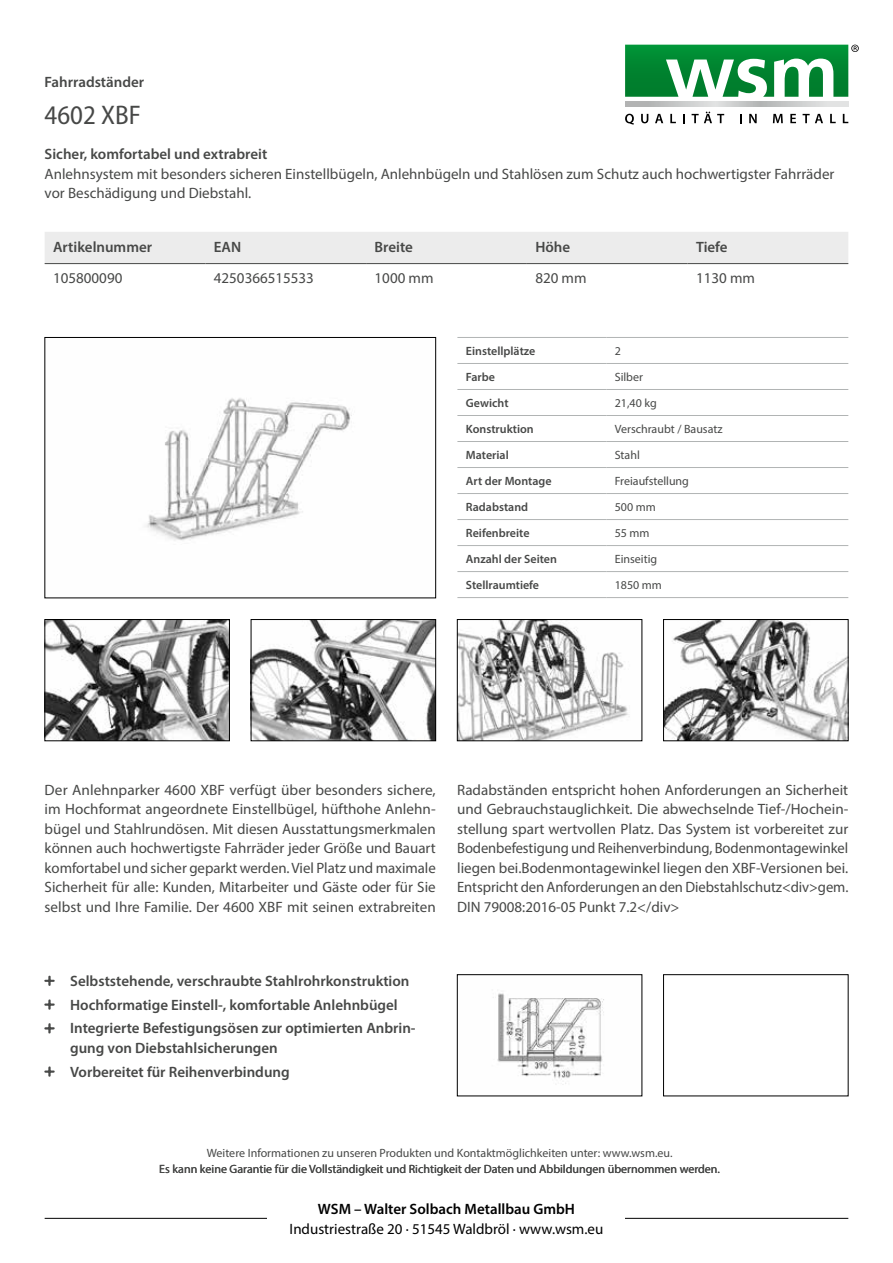
<style>
.page{position:relative;width:893px;height:1263px;background:#fff}
.page>*{position:absolute;margin:0;border:0;box-sizing:border-box;transform-origin:0 0}
.t1{font:semi-condensed 27px "Myriad Pro";color:#474847}
.t2{font:15px/19.5px "Myriad Pro";color:#474847;text-align:justify}
.t3{font:600 15px/23.7px "Myriad Pro";color:#474847}
.t4{font:15px "Myriad Pro";color:#000}
.t5{font:600 15px "Myriad Pro";color:#000}
.t6{font:12px "Myriad Pro";color:#474847}
.t7{font:600 12px "Myriad Pro";color:#474847}
</style>
<div class="page">
<div style="left:663px;top:974px;width:185px;height:122px;border:1px solid #000"></div>
<img style="left:493px;top:993px;width:111px;height:92px">
<div style="left:457px;top:974px;width:185px;height:122px;border:1px solid #000"></div>
<hr style="left:457px;top:337px;width:149px;height:1px;background:#b1b4b4">
<hr style="left:606px;top:337px;width:242px;height:1px;background:#b1b4b4">
<hr style="left:457px;top:363px;width:149px;height:1px;background:#b1b4b4">
<hr style="left:606px;top:363px;width:242px;height:1px;background:#b1b4b4">
<hr style="left:457px;top:389px;width:149px;height:1px;background:#b1b4b4">
<hr style="left:606px;top:389px;width:242px;height:1px;background:#b1b4b4">
<hr style="left:457px;top:415px;width:149px;height:1px;background:#b1b4b4">
<hr style="left:606px;top:415px;width:242px;height:1px;background:#b1b4b4">
<hr style="left:457px;top:441px;width:149px;height:1px;background:#b1b4b4">
<hr style="left:606px;top:441px;width:242px;height:1px;background:#b1b4b4">
<hr style="left:457px;top:467px;width:149px;height:1px;background:#b1b4b4">
<hr style="left:606px;top:467px;width:242px;height:1px;background:#b1b4b4">
<hr style="left:457px;top:493px;width:149px;height:1px;background:#b1b4b4">
<hr style="left:606px;top:493px;width:242px;height:1px;background:#b1b4b4">
<hr style="left:457px;top:519px;width:149px;height:1px;background:#b1b4b4">
<hr style="left:606px;top:519px;width:242px;height:1px;background:#b1b4b4">
<hr style="left:457px;top:545px;width:149px;height:1px;background:#b1b4b4">
<hr style="left:606px;top:545px;width:242px;height:1px;background:#b1b4b4">
<hr style="left:457px;top:571px;width:149px;height:1px;background:#b1b4b4">
<hr style="left:606px;top:571px;width:242px;height:1px;background:#b1b4b4">
<hr style="left:457px;top:597px;width:149px;height:1px;background:#b1b4b4">
<hr style="left:606px;top:597px;width:242px;height:1px;background:#b1b4b4">
<img style="left:146px;top:398px;width:206px;height:143px">
<div style="left:45px;top:337px;width:391px;height:261px;border:1px solid #000"></div>
<img style="left:47px;top:621px;width:181px;height:118px">
<div style="left:45px;top:619px;width:185px;height:122px;border:1px solid #000"></div>
<img style="left:253px;top:621px;width:181px;height:118px">
<div style="left:251px;top:619px;width:185px;height:122px;border:1px solid #000"></div>
<img style="left:665px;top:621px;width:181px;height:118px">
<div style="left:663px;top:619px;width:185px;height:122px;border:1px solid #000"></div>
<img style="left:459px;top:621px;width:171px;height:118px">
<div style="left:457px;top:619px;width:185px;height:122px;border:1px solid #000"></div>
<div style="left:45px;top:232px;width:803px;height:31px;background:#ececec"></div>
<hr style="left:45px;top:263px;width:160px;height:1px;background:#474847">
<hr style="left:205px;top:263px;width:161px;height:1px;background:#474847">
<hr style="left:366px;top:263px;width:161px;height:1px;background:#474847">
<hr style="left:527px;top:263px;width:161px;height:1px;background:#474847">
<hr style="left:688px;top:263px;width:160px;height:1px;background:#474847">
<hr style="left:45px;top:1218px;width:803px;height:1px;background:#000">
<svg style="left:625px;top:114px;width:9px;height:11px"></svg>
<svg style="left:641px;top:114px;width:7px;height:9px"></svg>
<svg style="left:655px;top:114px;width:8px;height:9px"></svg>
<svg style="left:670px;top:114px;width:6px;height:9px"></svg>
<svg style="left:683px;top:114px;width:2px;height:9px"></svg>
<svg style="left:692px;top:112px;width:32px;height:11px"></svg>
<svg style="left:749px;top:114px;width:8px;height:9px"></svg>
<svg style="left:773px;top:114px;width:10px;height:9px"></svg>
<svg style="left:790px;top:114px;width:6px;height:9px"></svg>
<svg style="left:803px;top:114px;width:20px;height:9px"></svg>
<svg style="left:830px;top:114px;width:6px;height:9px"></svg>
<svg style="left:843px;top:114px;width:5px;height:9px"></svg>
<hr style="left:625px;top:106px;width:223px;height:1px;background:#626463">
<svg style="left:625px;top:102px;width:223px;height:4px"></svg>
<svg style="left:625px;top:45px;width:234px;height:52px"></svg>
<div style="left:268px;top:1203px;width:357px;height:30px;background:#fff"></div>
<p class="t3" style="left:45px;top:70px;width:101px">Fahrradständer</p>
<h1 class="t1" style="left:45px;top:99px;width:98px">4602 XBF</h1>
<p class="t3" style="left:45px;top:142px;width:224px">Sicher, komfortabel und extrabreit</p>
<p class="t2" style="left:45px;top:164px;width:791px">Anlehnsystem mit besonders sicheren Einstellbügeln, Anlehnbügeln und Stahlösen zum Schutz auch hochwertigster Fahrräder vor Beschädigung und Diebstahl.</p>
<p class="t3" style="left:53px;top:234px;width:101px">Artikelnummer</p>
<p class="t3" style="left:214px;top:234px;width:29px">EAN</p>
<p class="t3" style="left:375px;top:234px;width:40px">Breite</p>
<p class="t3" style="left:535px;top:234px;width:36px">Höhe</p>
<p class="t3" style="left:696px;top:234px;width:33px">Tiefe</p>
<p class="t2" style="left:53px;top:268px;width:71px">105800090</p>
<p class="t2" style="left:214px;top:268px;width:102px">4250366515533</p>
<p class="t2" style="left:375px;top:268px;width:60px">1000 mm</p>
<p class="t2" style="left:535px;top:268px;width:53px">820 mm</p>
<p class="t2" style="left:696px;top:268px;width:60px">1130 mm</p>
<p class="t7" style="left:466px;top:343px;width:71px">Einstellplätze</p>
<p class="t6" style="left:615px;top:344px;width:8px">2</p>
<p class="t7" style="left:466px;top:369px;width:31px">Farbe</p>
<p class="t6" style="left:615px;top:370px;width:30px">Silber</p>
<p class="t7" style="left:466px;top:395px;width:44px">Gewicht</p>
<p class="t6" style="left:615px;top:396px;width:43px">21,40 kg</p>
<p class="t7" style="left:466px;top:421px;width:69px">Konstruktion</p>
<p class="t6" style="left:615px;top:422px;width:109px">Verschraubt / Bausatz</p>
<p class="t7" style="left:466px;top:447px;width:44px">Material</p>
<p class="t6" style="left:615px;top:448px;width:27px">Stahl</p>
<p class="t7" style="left:466px;top:473px;width:87px">Art der Montage</p>
<p class="t6" style="left:615px;top:474px;width:76px">Freiaufstellung</p>
<p class="t7" style="left:466px;top:499px;width:64px">Radabstand</p>
<p class="t6" style="left:615px;top:500px;width:43px">500 mm</p>
<p class="t7" style="left:466px;top:525px;width:65px">Reifenbreite</p>
<p class="t6" style="left:615px;top:526px;width:36px">55 mm</p>
<p class="t7" style="left:466px;top:551px;width:93px">Anzahl der Seiten</p>
<p class="t6" style="left:615px;top:552px;width:44px">Einseitig</p>
<p class="t7" style="left:466px;top:577px;width:75px">Stellraumtiefe</p>
<p class="t6" style="left:615px;top:578px;width:49px">1850 mm</p>
<p class="t2" style="left:45px;top:780px;width:393px">Der Anlehnparker 4600 XBF verfügt über besonders sichere, im Hochformat angeordnete Einstellbügel, hüfthohe Anlehn&shy;bügel und Stahlrundösen. Mit diesen Ausstattungsmerkmalen können auch hochwertigste Fahrräder jeder Größe und Bauart komfortabel und sicher geparkt werden. Viel Platz und maximale Sicherheit für alle: Kunden, Mitarbeiter und Gäste oder für Sie selbst und Ihre Familie. Der 4600 XBF mit seinen extrabreiten</p>
<p class="t2" style="left:457px;top:780px;width:393px">Radabständen entspricht hohen Anforderungen an Sicherheit und Gebrauchstauglichkeit. Die abwechselnde Tief-/Hochein&shy;stellung spart wertvollen Platz. Das System ist vorbereitet zur Bodenbefestigung und Reihenverbindung, Bodenmontagewinkel liegen bei.Bodenmontagewinkel liegen den XBF-Versionen bei.<br>Entspricht den Anforderungen an den Diebstahlschutz&lt;div&gt;gem.<br>DIN 79008:2016-05 Punkt 7.2&lt;/div&gt;</p>
<p class="t3" style="left:70px;top:968px;width:347px">Selbststehende, verschraubte Stahlrohrkonstruktion<br>Hochformatige Einstell-, komfortable Anlehnbügel<br>Integrierte Befestigungsösen zur optimierten Anbrin-</p>
<p class="t3" style="left:70px;top:1035px;width:221px">gung von Diebstahlsicherungen<br>Vorbereitet für Reihenverbindung</p>
<p class="t6" style="left:207px;top:1145px;width:467px">Weitere Informationen zu unseren Produkten und Kontaktmöglichkeiten unter: www.wsm.eu.</p>
<p class="t6" style="left:159px;top:1161px;width:562px">Es kann keine Garantie für die Vollständigkeit und Richtigkeit der Daten und Abbildungen übernommen werden.</p>
<p class="t5" style="left:318px;top:1199px;width:259px">WSM – Walter Solbach Metallbau GmbH</p>
<p class="t4" style="left:290px;top:1219px;width:315px">Industriestraße 20 · 51545 Waldbröl · www.wsm.eu</p>
</div>
